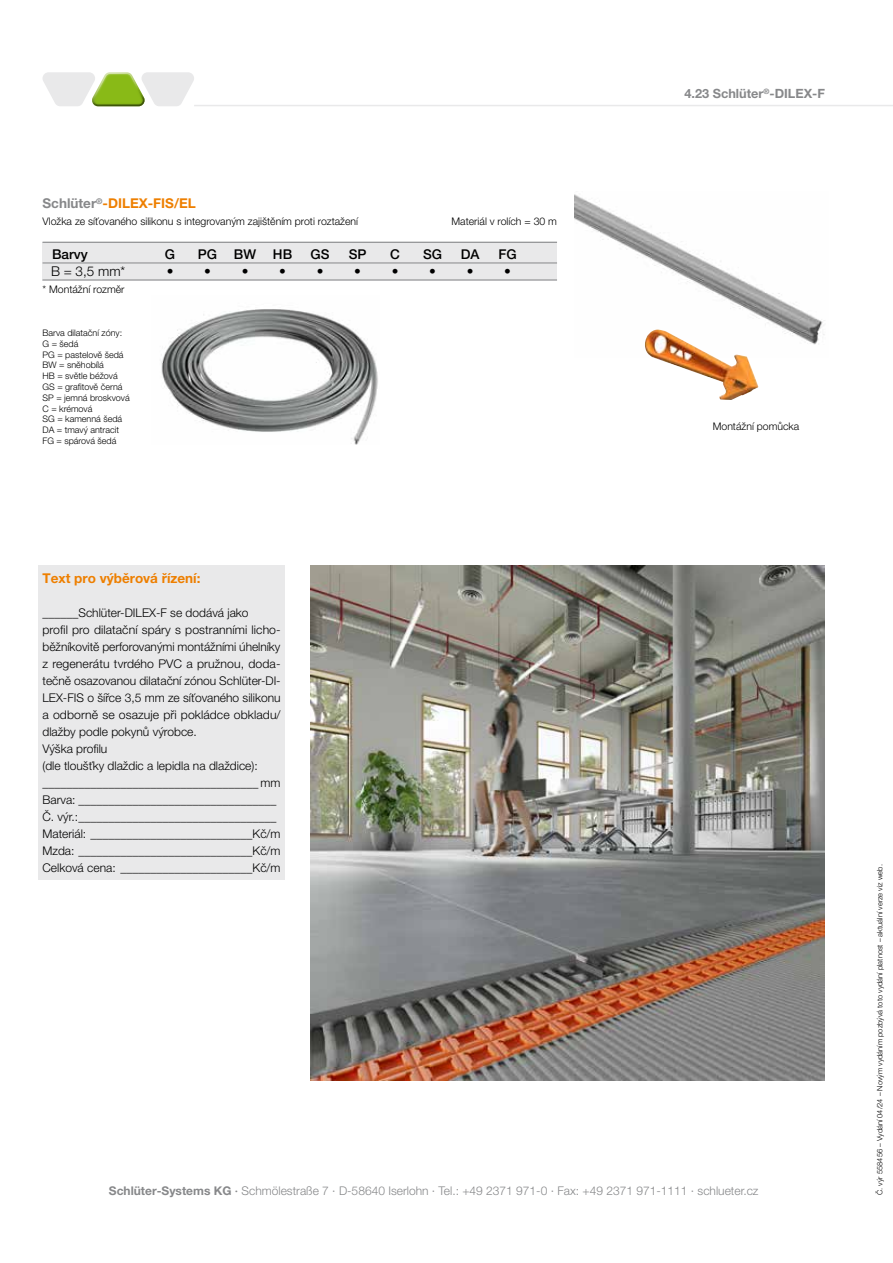
<style>
.page{position:relative;width:893px;height:1263px;background:#fff}
.page>*{position:absolute;margin:0;border:0;box-sizing:border-box;transform-origin:0 0}
.Tabelle_Kopf{font:500 13.5px "Helvetica Neue LT Pro";color:#000}
.Textbausteine_Überschrift{font:700 13.5px "Helvetica Neue LT Pro";color:#ee7f00}
.Überschrift_Produkte{font:700 13.5px "Helvetica Neue LT Pro";color:#ee7f00}
.Tabelle_Fuß{font:300 13.5px "Helvetica Neue LT Pro";color:#000}
.t1{font:700 12.75px "Helvetica Neue LT Pro";color:#87888a}
.Textbaustein{font:300 12px/17px "Helvetica Neue LT Pro";color:#000;text-align:justify}
.t2{font:300 12px "Helvetica Neue LT Pro";color:#87888a}
.Textbaustein_1__Zeile{font:300 12px "Helvetica Neue LT Pro";color:#000}
.Material_und_Länge_7pt{font:300 10.5px "Helvetica Neue LT Pro";color:#000}
.Zeichnungs-Texte{font:300 9px "Helvetica Neue LT Pro";color:#000}
.Fließtext{font:300 7.5px "Helvetica Neue LT Pro";color:#000}
.s1{color:#87888a}
.s2{font-weight:700}
.s3{font-weight:500}
</style>
<div class="page">
<hr style="left:194px;top:105px;width:699px;height:1px;background:#e9e9ea">
<svg style="left:43px;top:72px;width:151px;height:34px"></svg>
<div style="left:43px;top:242px;width:514px;height:39px;background:#e9e9ea"></div>
<div style="left:38px;top:566px;width:247px;height:314px;background:#e9e9ea"></div>
<img style="left:310px;top:566px;width:515px;height:514px">
<hr style="left:43px;top:242px;width:514px;height:1px;background:#87888a">
<hr style="left:43px;top:263px;width:514px;height:1px;background:#87888a">
<hr style="left:43px;top:280px;width:514px;height:1px;background:#87888a">
<img style="left:574px;top:194px;width:251px;height:151px">
<img style="left:161px;top:309px;width:217px;height:135px">
<img style="left:645px;top:330px;width:113px;height:70px">
<p class="Überschrift_Produkte" style="left:43px;top:195px;width:155px"><span class="s1">Schlüter</span><sup>®</sup>-DILEX-FIS/EL</p>
<p class="Material_und_Länge_7pt" style="left:43px;top:215px;width:317px">Vložka ze síťovaného silikonu s integrovaným zajištěním proti roztažení</p>
<p class="Material_und_Länge_7pt" style="left:452px;top:215px;width:107px">Materiál v rolích = 30 m</p>
<p class="Tabelle_Kopf" style="left:52px;top:247px;width:37px">Barvy</p>
<p class="Tabelle_Kopf" style="left:165px;top:247px;width:12px">G</p>
<p class="Tabelle_Kopf" style="left:198px;top:247px;width:96px">PG BW HB</p>
<p class="Tabelle_Kopf" style="left:311px;top:247px;width:20px">GS</p>
<p class="Tabelle_Kopf" style="left:349px;top:247px;width:19px">SP</p>
<p class="Tabelle_Kopf" style="left:390px;top:247px;width:11px">C</p>
<p class="Tabelle_Kopf" style="left:423px;top:247px;width:20px">SG</p>
<p class="Tabelle_Kopf" style="left:461px;top:247px;width:20px">DA</p>
<p class="Tabelle_Kopf" style="left:498px;top:247px;width:20px">FG</p>
<p class="Tabelle_Fuß" style="left:51px;top:263px;width:76px">B = 3,5 mm*</p>
<p class="Tabelle_Fuß" style="left:167px;top:263px;width:46px">• •</p>
<p class="Tabelle_Fuß" style="left:242px;top:263px;width:46px">• •</p>
<p class="Tabelle_Fuß" style="left:317px;top:263px;width:46px">• •</p>
<p class="Tabelle_Fuß" style="left:392px;top:263px;width:46px">• •</p>
<p class="Tabelle_Fuß" style="left:467px;top:263px;width:46px">• •</p>
<p class="Material_und_Länge_7pt" style="left:43px;top:283px;width:84px">* Montážní rozměr</p>
<p class="Zeichnungs-Texte" style="left:43px;top:327px;width:81px">Barva dilatační zóny:</p>
<p class="Zeichnungs-Texte" style="left:43px;top:338px;width:37px">G = šedá</p>
<p class="Zeichnungs-Texte" style="left:43px;top:349px;width:83px">PG = pastelově šedá</p>
<p class="Zeichnungs-Texte" style="left:43px;top:360px;width:63px">BW = sněhobílá</p>
<p class="Zeichnungs-Texte" style="left:43px;top:370px;width:77px">HB = světle béžová</p>
<p class="Zeichnungs-Texte" style="left:43px;top:381px;width:82px">GS = grafitově černá</p>
<p class="Zeichnungs-Texte" style="left:43px;top:392px;width:89px">SP = jemná broskvová</p>
<p class="Zeichnungs-Texte" style="left:43px;top:403px;width:51px">C = krémová</p>
<p class="Zeichnungs-Texte" style="left:43px;top:414px;width:81px">SG = kamenná šedá</p>
<p class="Zeichnungs-Texte" style="left:43px;top:424px;width:78px">DA = tmavý antracit</p>
<p class="Zeichnungs-Texte" style="left:43px;top:435px;width:75px">FG = spárová šedá</p>
<p class="t1" style="left:684px;top:86px;width:142px">4.23 Schlüter<sup>®</sup>-DILEX-F</p>
<p class="Material_und_Länge_7pt" style="left:713px;top:419px;width:88px">Montážní pomůcka</p>
<p class="Textbausteine_Überschrift" style="left:43px;top:569px;width:160px">Text pro výběrová řízení:</p>
<p class="Textbaustein_1__Zeile" style="left:43px;top:605px;width:208px">______Schlüter-DILEX-F se dodává jako</p>
<p class="Textbaustein" style="left:43px;top:621px;width:240px">profil pro dilatační spáry s postranními licho&shy;běžníkovitě perforovanými montážními úhelníky z regenerátu tvrdého PVC a pružnou, doda&shy;tečně osazovanou dilatační zónou Schlüter-DI-LEX-FIS o šířce 3,5 mm ze síťovaného silikonu a odborně se osazuje při pokládce obkladu/ dlažby podle pokynů výrobce.</p>
<p class="Textbaustein" style="left:43px;top:740px;width:66px">Výška profilu</p>
<p class="Textbaustein" style="left:43px;top:757px;width:217px">(dle tloušťky dlaždic a lepidla na dlaždice):</p>
<p class="Textbaustein" style="left:43px;top:774px;width:240px">____________________________________ mm</p>
<p class="Textbaustein" style="left:43px;top:791px;width:235px">Barva: _________________________________</p>
<p class="Textbaustein" style="left:43px;top:808px;width:235px">Č. výr.:_________________________________</p>
<p class="Textbaustein" style="left:43px;top:825px;width:240px">Materiál: ___________________________Kč/m</p>
<p class="Textbaustein" style="left:43px;top:842px;width:240px">Mzda: _____________________________Kč/m</p>
<p class="Textbaustein" style="left:43px;top:859px;width:240px">Celková cena: ______________________Kč/m</p>
<p class="t2" style="left:109px;top:1183px;width:651px"><span class="s2">Schlüter-Systems KG</span> <span class="s3">·</span> Schmölestraße 7 · D-58640 Iserlohn · Tel.: +49 2371 971-0 · Fax: +49 2371 971-1111 · schlueter.cz</p>
<p class="Fließtext" style="left:875px;top:1195px;width:332px;rotate:-90deg">Č. výr 558456 – Vydání 04/24 – Novým vydáním pozbývá toto vydání platnost – aktuální verze viz web.</p>
</div>
